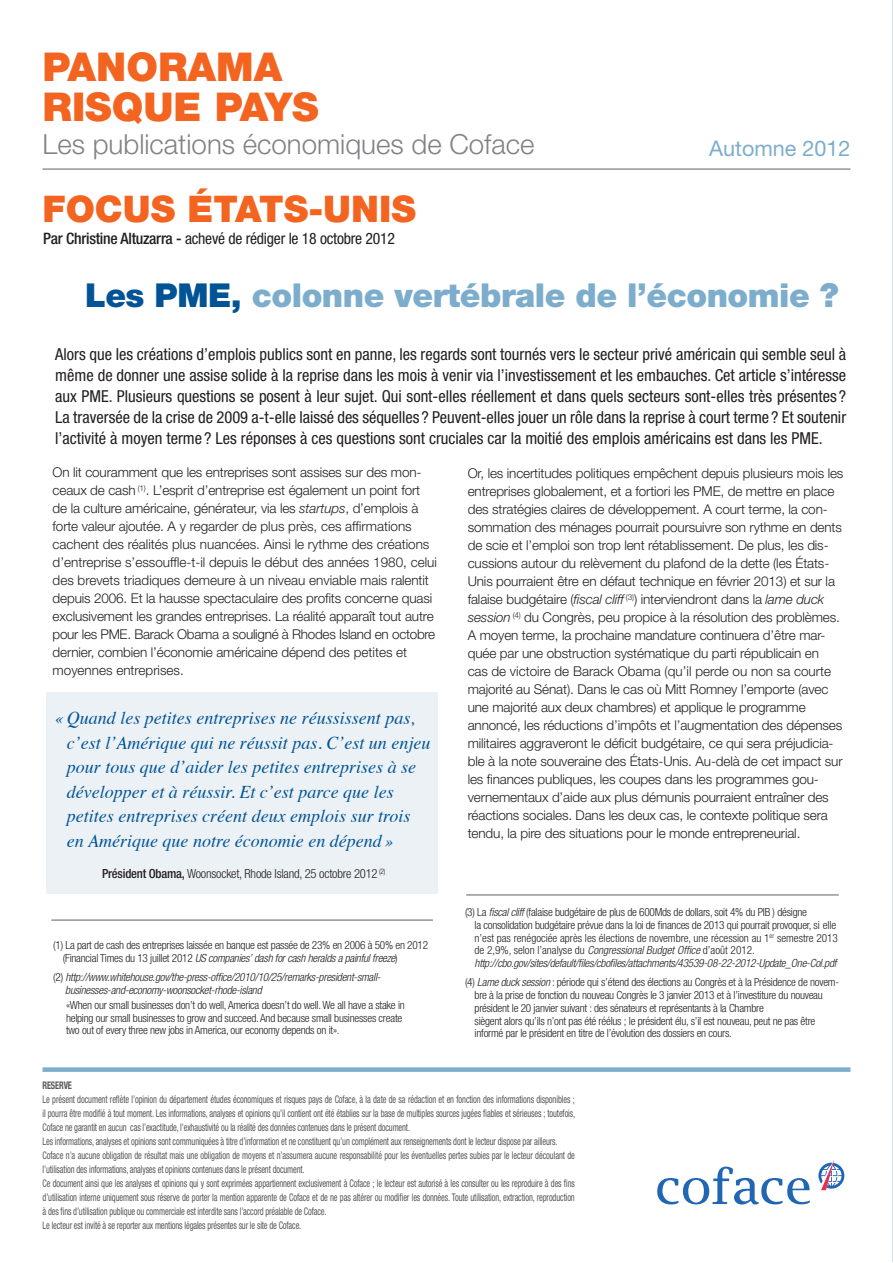
<style>
.page{position:relative;width:893px;height:1263px;background:#fff}
.page>*{position:absolute;margin:0;border:0;box-sizing:border-box;transform-origin:0 0}
.t1{font:900 39.75px/40.5px "Helvetica Neue LT Std";color:#f36421}
.t2{font:900 36.75px "Helvetica Neue LT Std";color:#f36421}
.t3{font:900 33px "Helvetica Neue LT Std";letter-spacing:-.015em;color:#7dadcc}
.t4{font:300 27.6px "Helvetica Neue LT Std";color:#808285}
.t5{font:21.6px "Helvetica Neue LT Std";color:#7dadcc}
.t6{font:italic 18px/24.5px "Times";color:#005495}
.t7{font:condensed 16.5px/21px "Helvetica Neue";color:#231f20;text-align:justify}
.t8{font:condensed 15.75px "Helvetica Neue";letter-spacing:-.015em;color:#231f20}
.t9{font:300 13.5px/18px "Helvetica Neue LT Std";letter-spacing:-.01em;color:#231f20}
.t10{font:300 condensed 12.6px "Helvetica Neue";letter-spacing:-.015em;color:#231f20}
.t11{font:300 condensed 11.25px/12.8px "Helvetica Neue LT Std";letter-spacing:-.02em;color:#231f20}
.t12{font:italic 300 condensed 11.25px/12.8px "Helvetica Neue LT Std";letter-spacing:-.02em;color:#231f20}
.t13{font:condensed 10.5px/14.1px "Helvetica Neue LT Std";letter-spacing:-.015em;color:#57585a;scale:.8 1}
.t14{font:700 condensed 10.5px "Helvetica Neue LT Std";letter-spacing:-.015em;color:#57585a;scale:.8 1}
.s1{font-weight:500}
.s2{color:#005495}
.s3{font-style:italic}
.s4{font-style:normal}
</style>
<div class="page">
<div style="left:47px;top:692px;width:391px;height:202px;background:#ecf1f6"></div>
<hr style="left:892px;top:0;width:1px;height:1261px;background:#c9d5da">
<hr style="left:51px;top:919px;width:382px;height:2px;background:#939598">
<hr style="left:466px;top:894px;width:373px;height:2px;background:#939598">
<svg style="left:657px;top:1166px;width:153px;height:39px"></svg>
<svg style="left:818px;top:1159px;width:26px;height:31px"></svg>
<div style="left:43px;top:1067px;width:807px;height:5px;background:#7dadcc"></div>
<hr style="left:43px;top:168px;width:807px;height:2px;background:#939598">
<h1 class="t1" style="left:43px;top:49px;width:278px">PANORAMA<br>RISQUE PAYS</h1>
<h3 class="t4" style="left:43px;top:135px;width:493px">Les publications économiques de Coface</h3>
<h3 class="t5" style="left:709px;top:140px;width:143px">Automne 2012</h3>
<h2 class="t2" style="left:43px;top:196px;width:375px">FOCUS ÉTATS-UNIS</h2>
<p class="t8" style="left:43px;top:233px;width:353px"><span class="s1">Par Christine Altuzarra -</span> achevé de rédiger le 18 octobre 2012</p>
<h3 class="t3" style="left:85px;top:283px;width:755px"><span class="s2">LES PME,</span> COLONNE VERTÉBRALE DE L’ÉCONOMIE ?</h3>
<p class="t7" style="left:55px;top:345px;width:792px">Alors que les créations d’emplois publics sont en panne, les regards sont tournés vers le secteur privé américain qui semble seul à même de donner une assise solide à la reprise dans les mois à venir via l’investissement et les embauches. Cet article s’intéresse aux PME. Plusieurs questions se posent à leur sujet. Qui sont-elles réellement et dans quels secteurs sont-elles très présentes ?<br>La traversée de la crise de 2009 a-t-elle laissé des séquelles ? Peuvent-elles jouer un rôle dans la reprise à court terme ? Et soutenir l’activité à moyen terme ? Les réponses à ces questions sont cruciales car la moitié des emplois américains est dans les PME.</p>
<p class="t9" style="left:53px;top:465px;width:386px">On lit couramment que les entreprises sont assises sur des mon&shy;ceaux de cash <sup>(1)</sup>. L’esprit d’entreprise est également un point fort de la culture américaine, générateur, via les <span class="s3">startups</span>, d’emplois à forte valeur ajoutée. A y regarder de plus près, ces affirmations cachent des réalités plus nuancées. Ainsi le rythme des créations d’entreprise s’essouffle-t-il depuis le début des années 1980, celui des brevets triadiques demeure à un niveau enviable mais ralentit depuis 2006. Et la hausse spectaculaire des profits concerne quasi exclusivement les grandes entreprises. La réalité apparaît tout autre pour les PME. Barack Obama a souligné à Rhodes Island en octobre dernier, combien l’économie américaine dépend des petites et moyennes entreprises.</p>
<p class="t9" style="left:468px;top:465px;width:377px">Or, les incertitudes politiques empêchent depuis plusieurs mois les entreprises globalement, et a fortiori les PME, de mettre en place des stratégies claires de développement. A court terme, la con&shy;sommation des ménages pourrait poursuivre son rythme en dents de scie et l’emploi son trop lent rétablissement. De plus, les dis&shy;cussions autour du relèvement du plafond de la dette (les États-Unis pourraient être en défaut technique en février 2013) et sur la falaise budgétaire (<span class="s3">fiscal cliff</span> <sup>(3)</sup>) interviendront dans la <span class="s3">lame duck session</span> <sup>(4)</sup> du Congrès, peu propice à la résolution des problèmes.<br>A moyen terme, la prochaine mandature continuera d’être mar&shy;quée par une obstruction systématique du parti républicain en<br>cas de victoire de Barack Obama (qu’il perde ou non sa courte majorité au Sénat). Dans le cas où Mitt Romney l’emporte (avec une majorité aux deux chambres) et applique le programme annoncé, les réductions d’impôts et l’augmentation des dépenses militaires aggraveront le déficit budgétaire, ce qui sera préjudicia&shy;ble à la note souveraine des États-Unis. Au-delà de cet impact sur les finances publiques, les coupes dans les programmes gou&shy;vernementaux d’aide aux plus démunis pourraient entraîner des réactions sociales. Dans les deux cas, le contexte politique sera tendu, la pire des situations pour le monde entrepreneurial.</p>
<p class="t6" style="left:67px;top:707px;width:365px;text-indent:-12px">« Quand les petites entreprises ne réussissent pas, c’est l’Amérique qui ne réussit pas. C’est un enjeu pour tous que d’aider les petites entreprises à se développer et à réussir. Et c’est parce que les petites entreprises créent deux emplois sur trois en Amérique que notre économie en dépend »</p>
<p class="t10" style="left:102px;top:869px;width:285px"><span class="s1">Président Obama,</span> Woonsocket, Rhode Island, 25 octobre 2012 <sup>(2)</sup></p>
<p class="t11" style="left:63px;top:940px;width:367px;text-indent:-10px">(1) La part de cash des entreprises laissée en banque est passée de 23% en 2006 à 50% en 2012 (Financial Times du 13 juillet 2012 <span class="s3">US companies’ dash for cash heralds a painful freeze</span>)</p>
<p class="t12" style="left:65px;top:972px;width:316px;text-indent:-12px"><span class="s4">(2)</span> http://www.whitehouse.gov/the-press-office/2010/10/25/remarks-president-small&shy;businesses-and-economy-woonsocket-rhode-island</p>
<p class="t11" style="left:66px;top:999px;width:340px">«When our small businesses don’t do well, America doesn’t do well.We all have a stake in helping our small businesses to grow and succeed. And because small businesses create two out of every three new jobs in America, our economy depends on it».</p>
<p class="t11" style="left:475px;top:907px;width:365px;text-indent:-10px">(3) La <span class="s3">fiscal cliff</span> (falaise budgétaire de plus de 600Mds de dollars, soit 4% du PIB ) désigne<br>la consolidation budgétaire prévue dans la loi de finances de 2013 qui pourrait provoquer, si elle n’est pas renégociée après les élections de novembre, une récession au 1<sup>er</sup> semestre 2013 de 2,9%, selon l’analyse du <span class="s3">Congressional Budget Office</span> d’août 2012. <span class="s3">http://cbo.gov/sites/default/files/cbofiles/attachments/43539-08-22-2012-Update_One-Col.pdf</span></p>
<p class="t11" style="left:475px;top:977px;width:366px;text-indent:-10px">(4) <span class="s3">Lame duck session</span> : période qui s’étend des élections au Congrès et à la Présidence de novem&shy;bre à la prise de fonction du nouveau Congrès le 3 janvier 2013 et à l’investiture du nouveau président le 20 janvier suivant : des sénateurs et représentants à la Chambre<br>siègent alors qu’ils n’ont pas été réélus ; le président élu, s’il est nouveau, peut ne pas être informé par le président en titre de l’évolution des dossiers en cours.</p>
<p class="t14" style="left:43px;top:1081px;width:38px">RESERVE</p>
<p class="t13" style="left:43px;top:1093px;width:667px">Le présent document reflète l’opinion du département études économiques et risques pays de Coface, à la date de sa rédaction et en fonction des informations disponibles ; il pourra être modifié à tout moment. Les informations, analyses et opinions qu’il contient ont été établies sur la base de multiples sources jugées fiables et sérieuses ; toutefois, Coface ne garantit en aucun cas l’exactitude, l’exhaustivité ou la réalité des données contenues dans le présent document.<br>Les informations, analyses et opinions sont communiquées à titre d’information et ne constituent qu’un complément aux renseignements dont le lecteur dispose par ailleurs.<br>Coface n’a aucune obligation de résultat mais une obligation de moyens et n’assumera aucune responsabilité pour les éventuelles pertes subies par le lecteur découlant de l’utilisation des informations, analyses et opinions contenues dans le présent document.<br>Ce document ainsi que les analyses et opinions qui y sont exprimées appartiennent exclusivement à Coface ; le lecteur est autorisé à les consulter ou les reproduire à des fins d’utilisation interne uniquement sous réserve de porter la mention apparente de Coface et de ne pas altérer ou modifier les données. Toute utilisation, extraction, reproduction à des fins d’utilisation publique ou commerciale est interdite sans l’accord préalable de Coface.<br>Le lecteur est invité à se reporter aux mentions légales présentes sur le site de Coface.</p>
</div>
